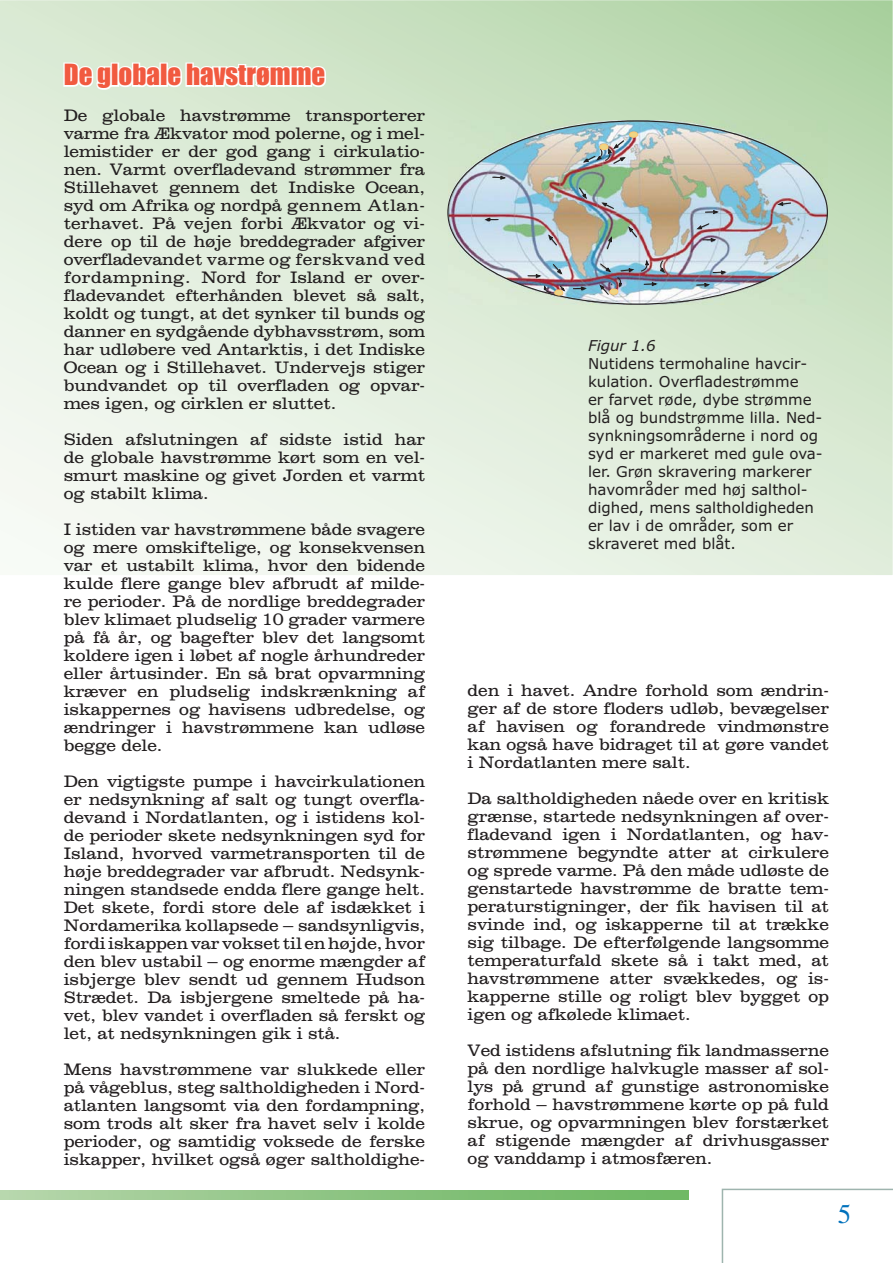
<style>
.page{position:relative;width:893px;height:1263px;background:#fff}
.page>*{position:absolute;margin:0;border:0;box-sizing:border-box;transform-origin:0 0}
.t1{font:27px "Impact";color:#f15a40}
.t2{font:27px "Times";color:#0071bc}
.t3{font:16.5px/18px "Clarendon";color:#231f20;text-align:justify}
.t4{font:15px/18px "Verdana";color:#231f20}
.t5{font:italic 15px "Verdana";color:#231f20}
</style>
<div class="page">
<svg style="left:721px;top:1188px;width:172px;height:75px"></svg>
<svg style="left:0;top:0;width:893px;height:575px;background:#dcebd7"></svg>
<svg style="left:0;top:1191px;width:689px;height:8px;background:#8ec584"></svg>
<svg style="left:62px;top:60px;width:266px;height:46px"></svg>
<img style="left:449px;top:121px;width:378px;height:183px">
<svg style="left:573px;top:286px;width:15px;height:6px"></svg>
<svg style="left:696px;top:282px;width:15px;height:6px"></svg>
<svg style="left:713px;top:270px;width:14px;height:6px"></svg>
<svg style="left:776px;top:201px;width:16px;height:5px"></svg>
<svg style="left:695px;top:223px;width:15px;height:7px"></svg>
<svg style="left:702px;top:237px;width:15px;height:6px"></svg>
<svg style="left:705px;top:210px;width:15px;height:5px"></svg>
<svg style="left:627px;top:226px;width:11px;height:12px"></svg>
<svg style="left:601px;top:202px;width:14px;height:8px"></svg>
<svg style="left:606px;top:235px;width:6px;height:15px"></svg>
<svg style="left:578px;top:187px;width:9px;height:13px"></svg>
<svg style="left:582px;top:140px;width:44px;height:25px"></svg>
<img style="left:599px;top:259px;width:67px;height:37px">
<svg style="left:547px;top:234px;width:11px;height:12px"></svg>
<svg style="left:484px;top:216px;width:14px;height:6px"></svg>
<svg style="left:492px;top:175px;width:15px;height:6px"></svg>
<svg style="left:528px;top:263px;width:38px;height:30px"></svg>
<div style="left:555px;top:290px;width:8px;height:5px;background:#edd684;border-radius:50%"></div>
<div style="left:554px;top:290px;width:9px;height:5px;border:1px solid #ffca74;border-radius:50%"></div>
<div style="left:610px;top:289px;width:8px;height:5px;background:#edd684;border-radius:50%"></div>
<div style="left:610px;top:289px;width:8px;height:6px;border:1px solid #ffca74;border-radius:50%"></div>
<div style="left:600px;top:144px;width:8px;height:6px;background:#edd684;border-radius:50%"></div>
<div style="left:599px;top:144px;width:9px;height:6px;border:1px solid #ffca74;border-radius:50%"></div>
<div style="left:629px;top:132px;width:8px;height:5px;background:#edd684;border-radius:50%"></div>
<div style="left:629px;top:132px;width:9px;height:6px;border:1px solid #ffca74;border-radius:50%"></div>
<h1 class="t1" style="left:64px;top:66px;width:263px">De globale havstrømme</h1>
<p class="t3" style="left:64px;top:109px;width:363px">De globale havstrømme transporterer varme fra Ækvator mod polerne, og i mel&shy;lemistider er der god gang i cirkulatio&shy;nen. Varmt overfladevand strømmer fra Stillehavet gennem det Indiske Ocean, syd om Afrika og nordpå gennem Atlan&shy;terhavet. På vejen forbi Ækvator og vi&shy;dere op til de høje breddegrader afgiver overfladevandet varme og ferskvand ved fordampning. Nord for Island er over&shy;fladevandet efterhånden blevet så salt, koldt og tungt, at det synker til bunds og danner en sydgående dybhavsstrøm, som har udløbere ved Antarktis, i det Indiske Ocean og i Stillehavet. Undervejs stiger bundvandet op til overfladen og opvar&shy;mes igen, og cirklen er sluttet.</p>
<p class="t3" style="left:64px;top:432px;width:363px">Siden afslutningen af sidste istid har de globale havstrømme kørt som en vel&shy;smurt maskine og givet Jorden et varmt og stabilt klima.</p>
<p class="t3" style="left:64px;top:522px;width:363px">I istiden var havstrømmene både svagere og mere omskiftelige, og konsekvensen var et ustabilt klima, hvor den bidende kulde flere gange blev afbrudt af milde&shy;re perioder. På de nordlige breddegrader blev klimaet pludselig 10 grader varmere på få år, og bagefter blev det langsomt koldere igen i løbet af nogle århundreder eller årtusinder. En så brat opvarmning kræver en pludselig indskrænkning af iskappernes og havisens udbredelse, og ændringer i havstrømmene kan udløse begge dele.</p>
<p class="t3" style="left:64px;top:774px;width:363px">Den vigtigste pumpe i havcirkulationen er nedsynkning af salt og tungt overfla&shy;devand i Nordatlanten, og i istidens kol&shy;de perioder skete nedsynkningen syd for Island, hvorved varmetransporten til de høje breddegrader var afbrudt. Nedsynk&shy;ningen standsede endda flere gange helt.<br>Det skete, fordi store dele af isdækket i Nordamerika kollapsede – sandsynligvis, fordi iskappen var vokset til en højde, hvor den blev ustabil – og enorme mængder af isbjerge blev sendt ud gennem Hudson Strædet. Da isbjergene smeltede på ha&shy;vet, blev vandet i overfladen så ferskt og let, at nedsynkningen gik i stå.</p>
<p class="t3" style="left:64px;top:1062px;width:363px">Mens havstrømmene var slukkede eller på vågeblus, steg saltholdigheden i Nord&shy;atlanten langsomt via den fordampning, som trods alt sker fra havet selv i kolde perioder, og samtidig voksede de ferske iskapper, hvilket også øger saltholdighe-</p>
<p class="t5" style="left:588px;top:339px;width:69px">Figur 1.6</p>
<p class="t4" style="left:588px;top:356px;width:236px">Nutidens termohaline havcir&shy;kulation. Overfladestrømme<br>er farvet røde, dybe strømme blå og bundstrømme lilla. Ned&shy;synkningsområderne i nord og syd er markeret med gule ova&shy;ler. Grøn skravering markerer havområder med høj salthol&shy;dighed, mens saltholdigheden er lav i de områder, som er skraveret med blåt.</p>
<p class="t3" style="left:468px;top:683px;width:363px">den i havet. Andre forhold som ændrin&shy;ger af de store floders udløb, bevægelser af havisen og forandrede vindmønstre kan også have bidraget til at gøre vandet i Nordatlanten mere salt.</p>
<p class="t3" style="left:468px;top:791px;width:363px">Da saltholdigheden nåede over en kritisk grænse, startede nedsynkningen af over&shy;fladevand igen i Nordatlanten, og hav&shy;strømmene begyndte atter at cirkulere og sprede varme. På den måde udløste de genstartede havstrømme de bratte tem&shy;peraturstigninger, der fik havisen til at svinde ind, og iskapperne til at trække sig tilbage. De efterfølgende langsomme temperaturfald skete så i takt med, at havstrømmene atter svækkedes, og is&shy;kapperne stille og roligt blev bygget op igen og afkølede klimaet.</p>
<p class="t3" style="left:468px;top:1043px;width:363px">Ved istidens afslutning fik landmasserne på den nordlige halvkugle masser af sol&shy;lys på grund af gunstige astronomiske forhold – havstrømmene kørte op på fuld skrue, og opvarmningen blev forstærket af stigende mængder af drivhusgasser og vanddamp i atmosfæren.</p>
<h1 class="t2" style="left:838px;top:1204px;width:15px">5</h1>
</div>
